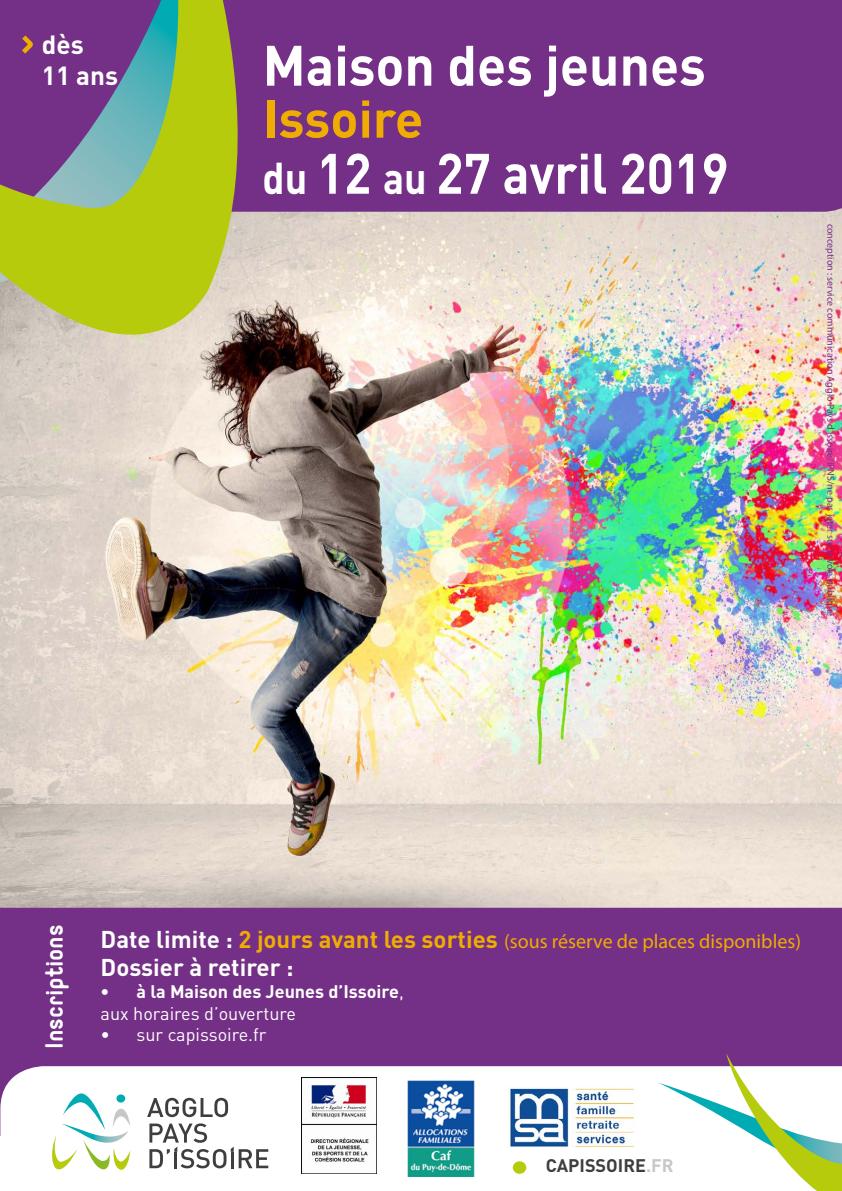
<style>
.page{position:relative;width:842px;height:1191px;background:#fff}
.page>*{position:absolute;margin:0;border:0;box-sizing:border-box;transform-origin:0 0}
.t1{font:700 56px "DIN";color:#fff;scale:.9 1}
.t2{font:700 56px "DIN";color:#fff;scale:.95 1}
.t3{font:700 52px "DIN";color:#efac03}
.t4{font:700 30.8px "Orev Edge";color:#fff}
.t5{font:700 26px/31.2px "DIN";color:#fff}
.t6{font:700 24px "DIN";color:#fff}
.t7{font:20px "Myriad Pro";color:#efac03}
.t8{font:700 18px/21.6px "DIN";color:#fff}
.t9{font:18px "DIN";color:#fff}
.t10{font:700 18px "DIN";color:#3e3d40}
.t11{font:10px "Myriad Pro";color:#742f86}
.s1{font-size:44px}
.s2{font-family:"DIN";font-weight:700;font-size:24px;color:#fff}
.s3{font-family:"DIN";font-weight:700;font-size:24px}
.s4{font-weight:400}
.s5{color:#c5c7c8}
</style>
<div class="page">
<img style="left:0;top:212px;width:842px;height:695px">
<div style="left:290px;top:0;width:552px;height:212px;background:#742f86"></div>
<svg style="left:0;top:0;width:290px;height:343px;background:#999362"></svg>
<div style="left:0;top:907px;width:842px;height:159px;background:#742f86"></div>
<svg style="left:0;top:1066px;width:658px;height:111px"></svg>
<svg style="left:147px;top:1097px;width:81px;height:20px"></svg>
<svg style="left:149px;top:1123px;width:119px;height:45px"></svg>
<svg style="left:49px;top:1093px;width:81px;height:76px"></svg>
<svg style="left:658px;top:1022px;width:184px;height:169px"></svg>
<div style="left:513px;top:1161px;width:13px;height:12px;background:#b6cb0c;border-radius:50%"></div>
<svg style="left:22px;top:35px;width:11px;height:19px"></svg>
<img style="left:301px;top:1077px;width:75px;height:96px">
<img style="left:408px;top:1080px;width:66px;height:96px">
<img style="left:507px;top:1087px;width:129px;height:60px">
<h3 class="t5" style="left:42px;top:28px;width:78px">dès<br>11 ans</h3>
<h1 class="t2" style="left:263px;top:29px;width:468px">Maison des jeunes</h1>
<h2 class="t3" style="left:263px;top:85px;width:162px">Issoire</h2>
<h1 class="t1" style="left:263px;top:137px;width:519px"><span class="s1">du</span> 12 <span class="s1">au</span> 27 avril 2019</h1>
<p class="t11" style="left:837px;top:223px;width:394px;rotate:90deg">conception : service communication Agglo Pays d’Issoire/IPNS/ne pas jeter sur la voie publique</p>
<h3 class="t4" style="left:37px;top:1048px;width:126px;rotate:-90deg">Inscriptions</h3>
<h3 class="t7" style="left:101px;top:928px;width:702px"><span class="s2">Date limite :</span> <span class="s3">2 jours avant les sorties</span> (sous réserve de places disponibles)</h3>
<h3 class="t6" style="left:101px;top:952px;width:194px">Dossier à retirer :</h3>
<h3 class="t8" style="left:101px;top:980px;width:305px">• à la Maison des Jeunes d’Issoire<span class="s4">, aux horaires d’ouverture</span></h3>
<h3 class="t9" style="left:101px;top:1023px;width:167px">• sur capissoire.fr</h3>
<h3 class="t10" style="left:546px;top:1153px;width:129px">CAPISSOIRE<span class="s5">.FR</span></h3>
</div>
